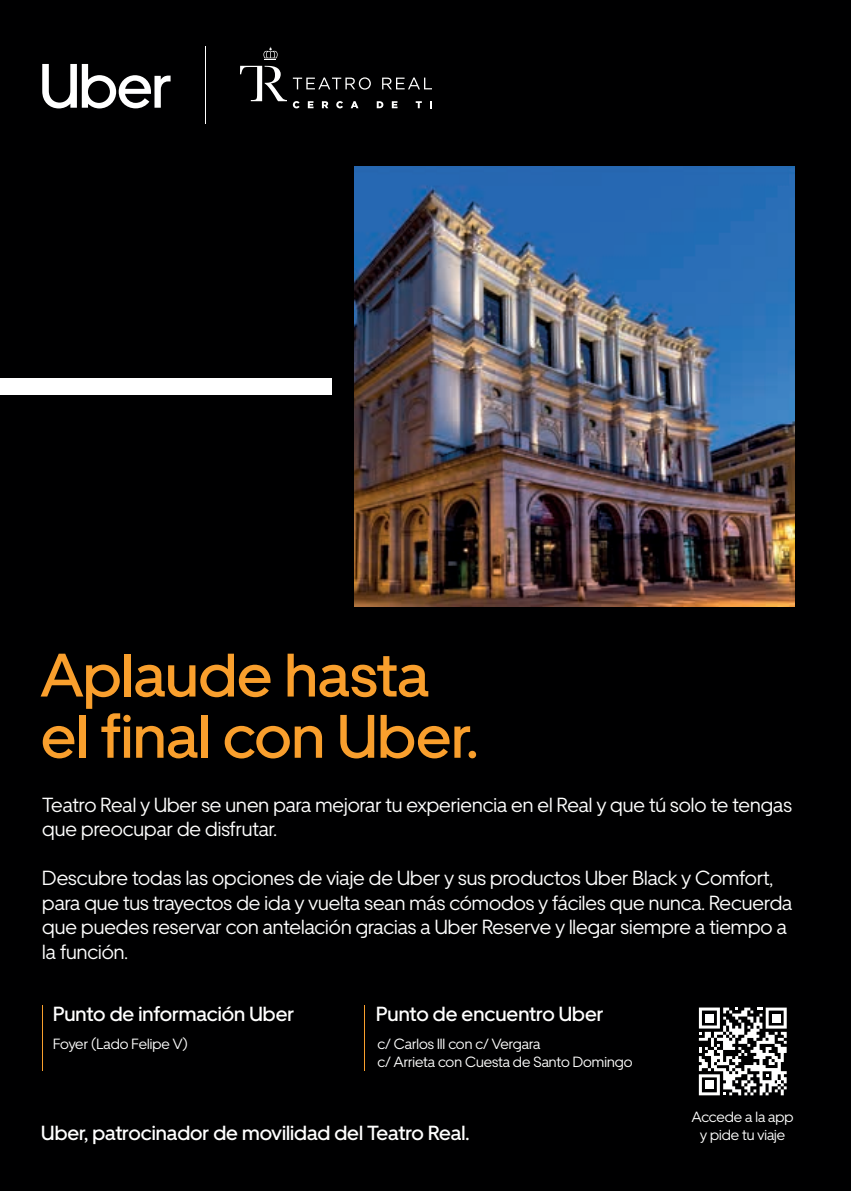
<style>
.page{position:relative;width:851px;height:1191px;background:#fff}
.page>*{position:absolute;margin:0;border:0;box-sizing:border-box;transform-origin:0 0}
.t1{font:500 61.2px/61.2px "Uber Move";color:#f99f2d}
.t2{font:20.4px/24.4px "Uber Move";color:#fff}
.t3{font:500 20.4px "Uber Move";color:#fff}
.t4{font:14.8px/17.8px "Uber Move";color:#fff}
</style>
<div class="page">
<div style="left:0;top:0;width:850px;height:1191px;background:#000001"></div>
<img style="left:355px;top:167px;width:439px;height:439px">
<hr style="left:205px;top:47px;width:1px;height:77px;background:#fff">
<svg style="left:42px;top:64px;width:128px;height:44px"></svg>
<svg style="left:240px;top:66px;width:47px;height:35px"></svg>
<svg style="left:263px;top:47px;width:15px;height:13px"></svg>
<svg style="left:293px;top:77px;width:78px;height:13px"></svg>
<svg style="left:382px;top:77px;width:50px;height:12px"></svg>
<svg style="left:293px;top:101px;width:6px;height:7px"></svg>
<svg style="left:308px;top:101px;width:5px;height:7px"></svg>
<svg style="left:322px;top:101px;width:6px;height:7px"></svg>
<svg style="left:336px;top:101px;width:7px;height:7px"></svg>
<svg style="left:350px;top:101px;width:8px;height:7px"></svg>
<svg style="left:376px;top:101px;width:7px;height:7px"></svg>
<svg style="left:392px;top:101px;width:5px;height:7px"></svg>
<svg style="left:415px;top:101px;width:7px;height:7px"></svg>
<svg style="left:430px;top:101px;width:2px;height:7px"></svg>
<hr style="left:364px;top:1005px;width:1px;height:65px;background:#f99f2d">
<div style="left:684px;top:993px;width:116px;height:158px;border:1px solid #fff;border-radius:4px"></div>
<svg style="left:698px;top:1007px;width:88px;height:88px"></svg>
<div style="left:0;top:378px;width:331px;height:17px;background:#fff"></div>
<hr style="left:42px;top:1005px;width:1px;height:65px;background:#f99f2d">
<hr style="left:850px;top:1134px;width:1px;height:57px;background:#00abc8">
<img style="left:850px;top:290px;width:1px;height:60px">
<h1 class="t1" style="left:41px;top:644px;width:439px">Aplaude hasta el final con Uber.</h1>
<p class="t2" style="left:42px;top:792px;width:751px">Teatro Real y Uber se unen para mejorar tu experiencia en el Real y que tú solo te tengas que preocupar de disfrutar.</p>
<p class="t2" style="left:42px;top:865px;width:751px">Descubre todas las opciones de viaje de Uber y sus productos Uber Black y Comfort, para que tus trayectos de ida y vuelta sean más cómodos y fáciles que nunca. Recuerda que puedes reservar con antelación gracias a Uber Reserve y llegar siempre a tiempo a la función.</p>
<p class="t3" style="left:53px;top:1000px;width:242px">Punto de información Uber</p>
<p class="t4" style="left:53px;top:1035px;width:136px">Foyer (Lado Felipe V)</p>
<p class="t3" style="left:376px;top:1001px;width:229px">Punto de encuentro Uber</p>
<p class="t4" style="left:377px;top:1035px;width:256px">c/ Carlos III con c/ Vergara<br>c/ Arrieta con Cuesta de Santo Domingo</p>
<p class="t3" style="left:41px;top:1119px;width:429px">Uber, patrocinador de movilidad del Teatro Real.</p>
<p class="t4" style="left:691px;top:1107px;width:103px;text-align:center">Accede a la app y pide tu viaje</p>
</div>
